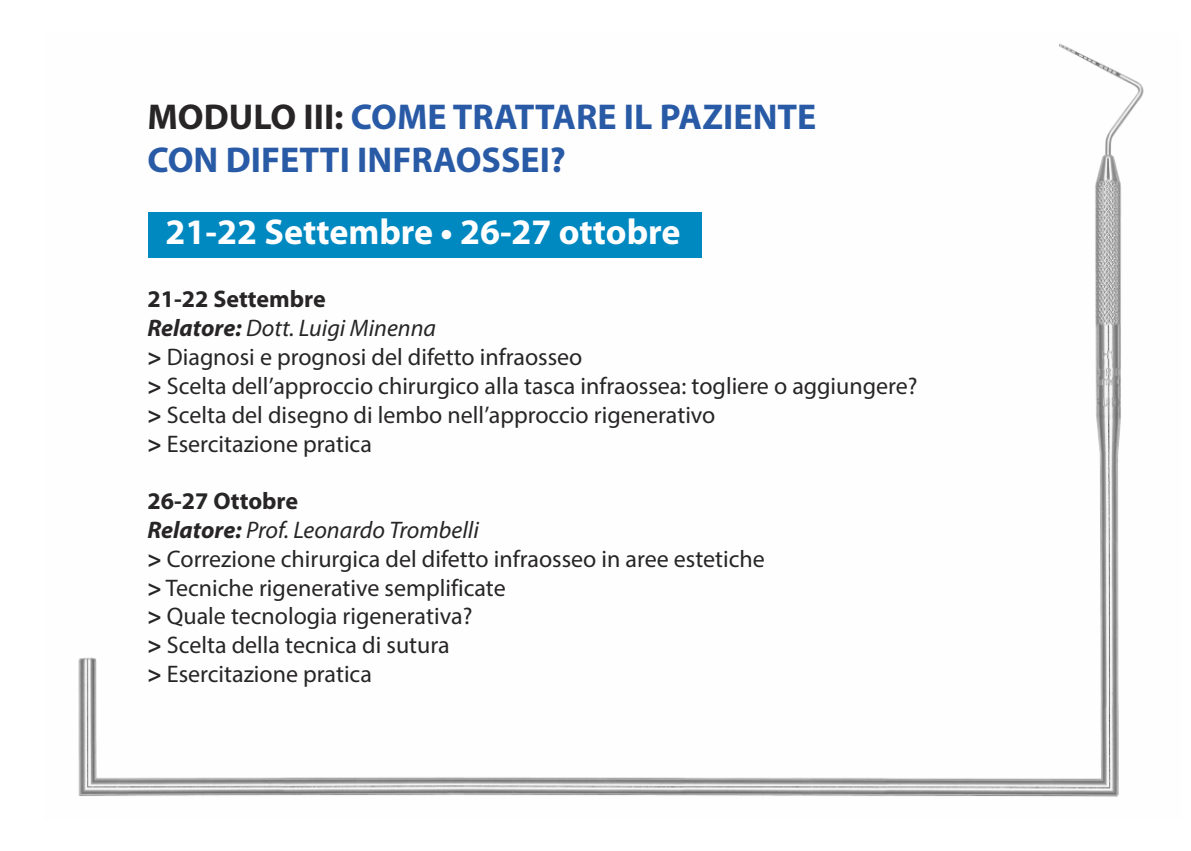
<style>
.page{position:relative;width:1191px;height:851px;background:#fff}
.page>*{position:absolute;margin:0;border:0;box-sizing:border-box;transform-origin:0 0}
.t1{font:700 36px/43.2px "Myriad Pro";color:#295aa6}
.t2{font:700 36px "Myriad Pro";color:#fff}
.t3{font:24px/28.8px "Myriad Pro";color:#272526}
.s1{color:#272526}
.s2{font-weight:700}
.s3{font-weight:700;font-style:italic}
.s4{font-style:italic}
</style>
<div class="page">
<img style="left:78px;top:43px;width:1066px;height:754px">
<div style="left:149px;top:212px;width:553px;height:45px;background:#0088c1"></div>
<h1 class="t1" style="left:147px;top:98px;width:670px"><span class="s1">MODULO III:</span> COME TRATTARE IL PAZIENTE<br>CON DIFETTI INFRAOSSEI?</h1>
<h1 class="t2" style="left:166px;top:219px;width:516px">21-22 Settembre • 26-27 ottobre</h1>
<p class="t3" style="left:147px;top:287px;width:771px"><span class="s2">21-22 Settembre<br></span><span class="s3">Relatore:</span> <span class="s4">Dott. Luigi Minenna<br></span><span class="s2">&gt;</span> Diagnosi e prognosi del difetto infraosseo<br><span class="s2">&gt;</span> Scelta dell’approccio chirurgico alla tasca infraossea: togliere o aggiungere? <span class="s2">&gt;</span> Scelta del disegno di lembo nell’approccio rigenerativo<br><span class="s2">&gt;</span> Esercitazione pratica</p>
<p class="t3" style="left:147px;top:488px;width:619px"><span class="s2">26-27 Ottobre<br></span><span class="s3">Relatore:</span> <span class="s4">Prof. Leonardo Trombelli<br></span><span class="s2">&gt;</span> Correzione chirurgica del difetto infraosseo in aree estetiche <span class="s2">&gt;</span> Tecniche rigenerative semplificate<br><span class="s2">&gt;</span> Quale tecnologia rigenerativa?<br><span class="s2">&gt;</span> Scelta della tecnica di sutura<br><span class="s2">&gt;</span> Esercitazione pratica</p>
</div>
